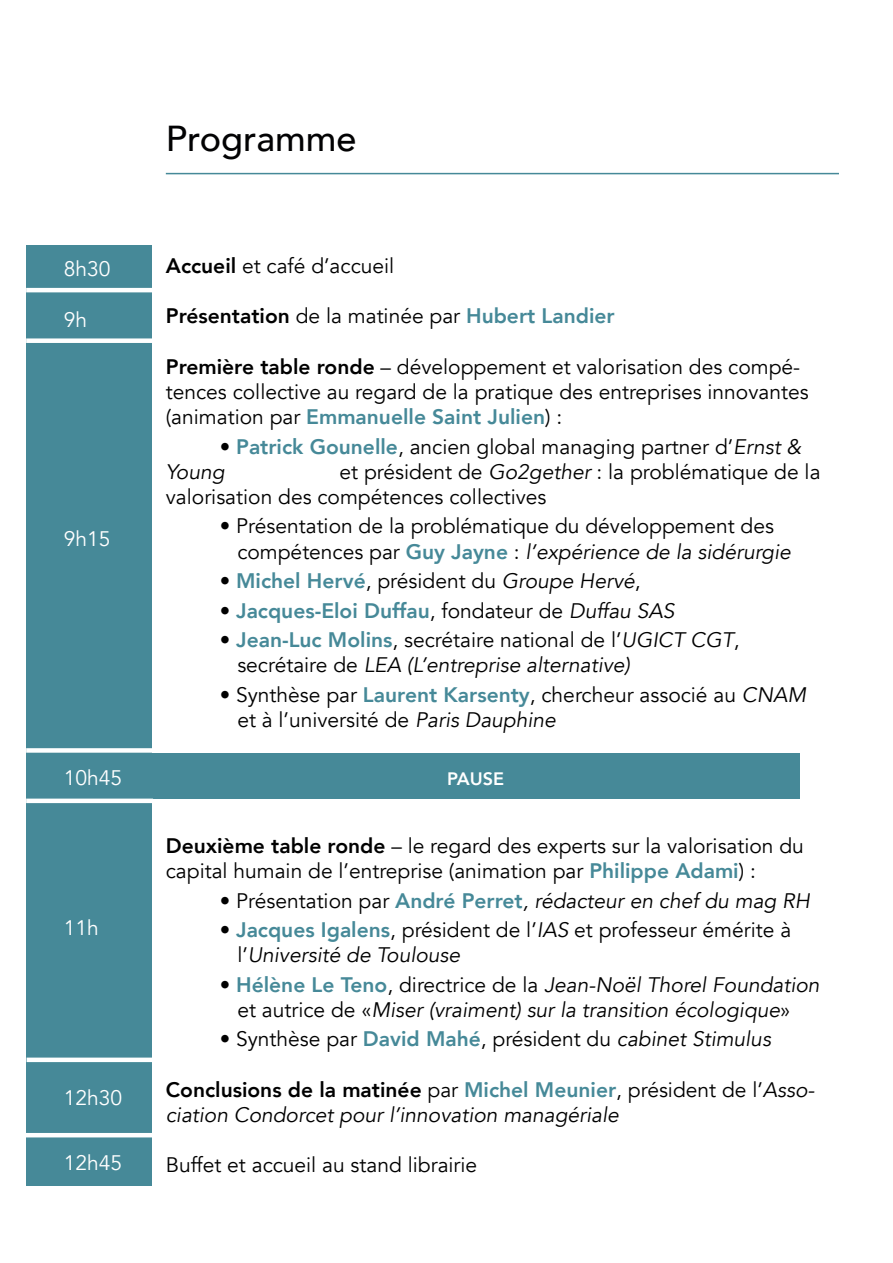
<style>
.page{position:relative;width:893px;height:1263px;background:#fff}
.page>*{position:absolute;margin:0;border:0;box-sizing:border-box;transform-origin:0 0}
.t1{font:500 36px "Avenir";color:#020203}
.t2{font:21px/25.2px "Avenir";color:#000}
.t3{font:italic 21px/25.2px "Avenir";color:#000;text-align:center}
.t4{font:800 21px "Avenir";color:#468998}
.t5{font:21px "Avenir";color:#fff}
.t6{font:800 18px "Avenir";color:#fff}
.s1{font-weight:800}
.s2{font-weight:800;color:#468998}
.s3{font-style:italic}
.s4{font-weight:400;color:#000}
.s5{font-weight:400;font-style:italic;color:#000}
.s6{font-style:normal}
.s7{font-weight:800;font-style:normal;color:#468998}
.s8{font-weight:800;font-style:normal}
</style>
<div class="page">
<div style="left:144px;top:753px;width:655px;height:46px;background:#468998"></div>
<div style="left:27px;top:245px;width:125px;height:941px;background:#468998"></div>
<hr style="left:26px;top:288px;width:127px;height:4px;background:#fff">
<div style="left:26px;top:338px;width:127px;height:5px;background:#fff"></div>
<div style="left:26px;top:748px;width:127px;height:5px;background:#fff"></div>
<hr style="left:26px;top:799px;width:127px;height:4px;background:#fff">
<div style="left:27px;top:1057px;width:126px;height:5px;background:#fff"></div>
<hr style="left:26px;top:1133px;width:127px;height:4px;background:#fff">
<hr style="left:166px;top:173px;width:673px;height:1px;background:#468998">
<p class="t5" style="left:64px;top:257px;width:48px">8h30</p>
<p class="t5" style="left:64px;top:307px;width:25px">9h</p>
<p class="t5" style="left:64px;top:526px;width:48px">9h15</p>
<p class="t5" style="left:64px;top:766px;width:60px">10h45</p>
<p class="t5" style="left:64px;top:915px;width:37px">11h</p>
<p class="t5" style="left:64px;top:1085px;width:60px">12h30</p>
<p class="t5" style="left:64px;top:1150px;width:60px">12h45</p>
<h1 class="t1" style="left:166px;top:107px;width:192px">Programme</h1>
<p class="t2" style="left:166px;top:253px;width:230px"><span class="s1">Accueil</span> et café d’accueil</p>
<p class="t2" style="left:166px;top:304px;width:450px"><span class="s1">Présentation</span> de la matinée par <span class="s2">Hubert Landier</span></p>
<p class="t2" style="left:166px;top:354px;width:644px"><span class="s1">Première table ronde</span> – développement et valorisation des compé&shy;tences collective au regard de la pratique des entreprises innovantes (animation par <span class="s2">Emmanuelle Saint Julien</span>) :</p>
<p class="t2" style="left:166px;top:434px;width:637px;text-indent:54px">• <span class="s2">Patrick Gounelle</span>, ancien global managing partner d’<span class="s3">Ernst &amp;<br>Young</span></p>
<p class="t2" style="left:166px;top:459px;width:656px;text-indent:174px">et président de <span class="s3">Go2gether</span> : la problématique de la valorisation des compétences collectives</p>
<p class="t2" style="left:237px;top:514px;width:555px;text-indent:-18px">• Présentation de la problématique du développement des compétences par <span class="s2">Guy Jayne</span> : <span class="s3">l’expérience de la sidérurgie</span></p>
<p class="t2" style="left:220px;top:569px;width:422px">• <span class="s2">Michel Hervé</span>, président du <span class="s3">Groupe Hervé</span>,</p>
<p class="t4" style="left:220px;top:594px;width:456px"><span class="s4">•</span> Jacques-Eloi Duffau<span class="s4">, fondateur de</span> <span class="s5">Duffau SAS</span></p>
<p class="t2" style="left:237px;top:627px;width:504px;text-indent:-18px">• <span class="s2">Jean-Luc Molins</span>, secrétaire national de l’<span class="s3">UGICT CGT</span>, secrétaire de <span class="s3">LEA (L’entreprise alternative)</span></p>
<p class="t2" style="left:237px;top:682px;width:570px;text-indent:-18px">• Synthèse par <span class="s2">Laurent Karsenty</span>, chercheur associé au <span class="s3">CNAM </span>et à l’université de <span class="s3">Paris Dauphine</span></p>
<p class="t6" style="left:447px;top:764px;width:58px">PAUSE</p>
<p class="t2" style="left:166px;top:833px;width:640px"><span class="s1">Deuxième table ronde</span> – le regard des experts sur la valorisation du capital humain de l’entreprise (animation par <span class="s2">Philippe Adami</span>) :</p>
<p class="t3" style="left:220px;top:888px;width:591px"><span class="s6">• Présentation par</span> <span class="s7">André Perret</span>, rédacteur en chef du mag RH</p>
<p class="t2" style="left:237px;top:917px;width:555px;text-indent:-18px">• <span class="s2">Jacques Igalens</span>, président de l’<span class="s3">IAS</span> et professeur émérite à l’<span class="s3">Université de Toulouse</span></p>
<p class="t3" style="left:220px;top:972px;width:601px"><span class="s6">•</span> <span class="s7">Hélène Le Teno</span><span class="s6">, directrice de la</span> Jean-Noël Thorel Foundation <span class="s6">et autrice de «</span>Miser (vraiment) sur la transition écologique<span class="s6">»</span></p>
<p class="t2" style="left:220px;top:1027px;width:553px">• Synthèse par <span class="s2">David Mahé</span>, président du <span class="s3">cabinet Stimulus</span></p>
<p class="t3" style="left:166px;top:1077px;width:650px;text-align:left"><span class="s8">Conclusions de la matinée</span> <span class="s6">par</span> <span class="s7">Michel Meunier</span><span class="s6">, président de l’</span>Asso&shy;ciation Condorcet pour l’innovation managériale</p>
<p class="t2" style="left:166px;top:1153px;width:313px">Buffet et accueil au stand librairie</p>
</div>
